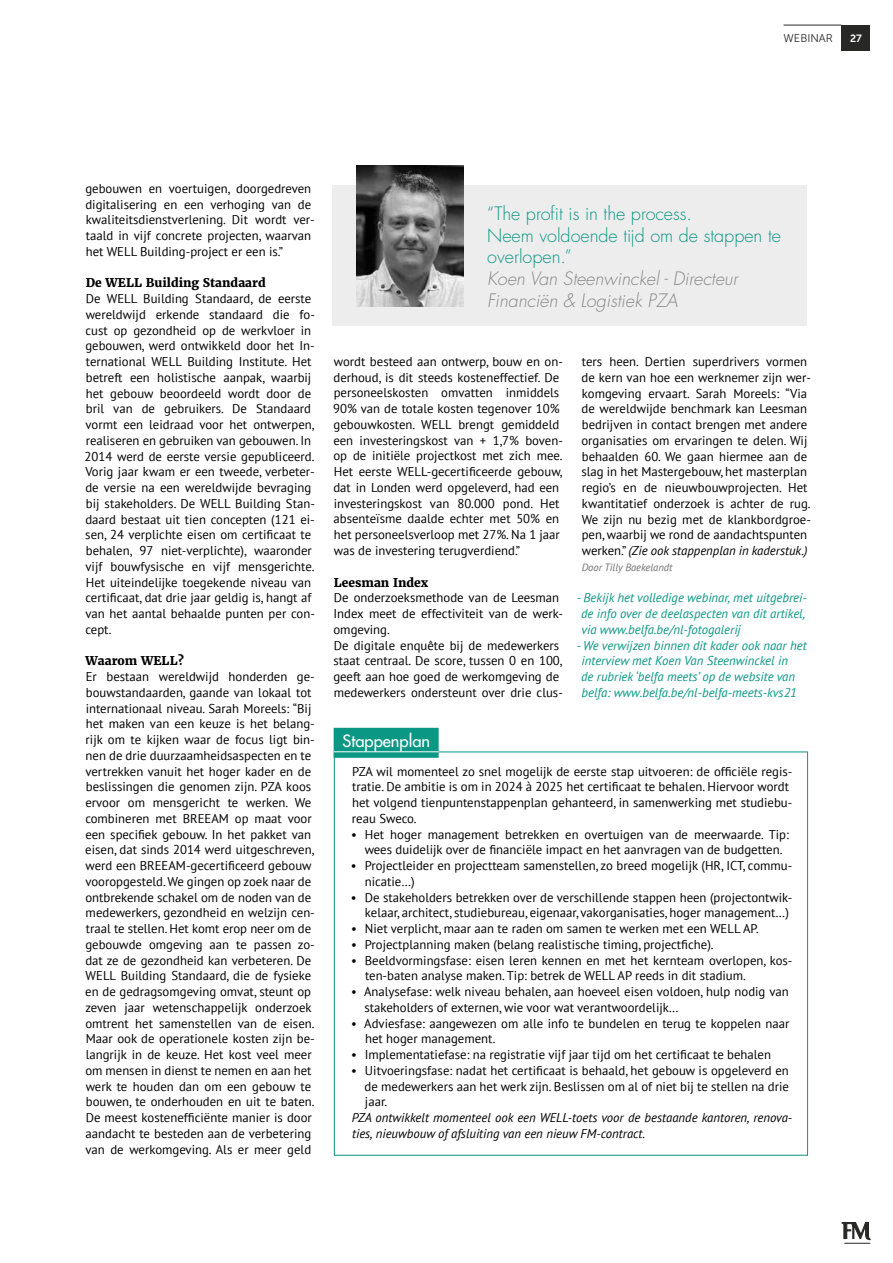
<style>
.page{position:relative;width:893px;height:1263px;background:#fff}
.page>*{position:absolute;margin:0;border:0;box-sizing:border-box;transform-origin:0 0}
.t1{font:300 18px/21.6px "Futura LT Pro";color:#0a9784}
.t2{font:italic 300 18px/21.6px "Futura LT Pro";color:#878787}
.t3{font:500 16.5px "Futura LT Pro";color:#fff}
.t4{font:12.75px/15.8px "PT Sans";color:#000}
.t5{font:italic 12.75px/15.8px "PT Sans";color:#0a9784}
.t6{font:italic 12.75px/15.8px "PT Sans";color:#000}
.t7{font:800 12px "Merriweather";color:#000}
.t8{font:11.25px "Museo Sans 300";color:#282827}
.t9{font:italic 10.5px "PT Sans";color:#706f6f}
.t10{font:10.5px "Museo Sans 700";color:#fff}
.s1{font-style:italic}
</style>
<div class="page">
<svg style="left:842px;top:1222px;width:28px;height:22px"></svg>
<div style="left:334px;top:728px;width:105px;height:30px;background:#0a9784"></div>
<hr style="left:334px;top:751px;width:105px;height:1px;background:#fff">
<div style="left:841px;top:25px;width:29px;height:25px;background:#282827"></div>
<hr style="left:783px;top:25px;width:58px;height:1px;background:#282827">
<div style="left:332px;top:186px;width:475px;height:140px;background:#ededed"></div>
<img style="left:357px;top:166px;width:107px;height:141px">
<p class="t8" style="left:783px;top:32px;width:51px">WEBINAR</p>
<p class="t10" style="left:850px;top:32px;width:13px">27</p>
<p class="t4" style="left:85px;top:180px;width:231px">gebouwen en voertuigen, doorgedreven digitalisering en een verhoging van de kwaliteitsdienstverlening. Dit wordt ver&shy;taald in vijf concrete projecten, waarvan het WELL Building-project er een is.”</p>
<p class="t7" style="left:86px;top:275px;width:181px">De WELL Building Standaard</p>
<p class="t4" style="left:85px;top:290px;width:232px">De WELL Building Standaard, de eerste wereldwijd erkende standaard die fo&shy;cust op gezondheid op de werkvloer in gebouwen, werd ontwikkeld door het In&shy;ternational WELL Building Institute. Het betreft een holistische aanpak, waarbij het gebouw beoordeeld wordt door de bril van de gebruikers. De Standaard vormt een leidraad voor het ontwerpen, realiseren en gebruiken van gebouwen. In 2014 werd de eerste versie gepubliceerd.<br>Vorig jaar kwam er een tweede, verbeter&shy;de versie na een wereldwijde bevraging bij stakeholders. De WELL Building Stan&shy;daard bestaat uit tien concepten (121 ei&shy;sen, 24 verplichte eisen om certificaat te behalen, 97 niet-verplichte), waaronder vijf bouwfysische en vijf mensgerichte.<br>Het uiteindelijke toegekende niveau van certificaat, dat drie jaar geldig is, hangt af van het aantal behaalde punten per con&shy;cept.</p>
<p class="t7" style="left:86px;top:653px;width:100px">Waarom WELL?</p>
<p class="t4" style="left:85px;top:668px;width:231px">Er bestaan wereldwijd honderden ge&shy;bouwstandaarden, gaande van lokaal tot internationaal niveau. Sarah Moreels: “Bij het maken van een keuze is het belang&shy;rijk om te kijken waar de focus ligt bin&shy;nen de drie duurzaamheidsaspecten en te vertrekken vanuit het hoger kader en de beslissingen die genomen zijn. PZA koos ervoor om mensgericht te werken. We combineren met BREEAM op maat voor een specifiek gebouw. In het pakket van eisen, dat sinds 2014 werd uitgeschreven, werd een BREEAM-gecertificeerd gebouw vooropgesteld.We gingen op zoek naar de ontbrekende schakel om de noden van de medewerkers, gezondheid en welzijn cen&shy;traal te stellen. Het komt erop neer om de gebouwde omgeving aan te passen zo&shy;dat ze de gezondheid kan verbeteren. De WELL Building Standaard, die de fysieke en de gedragsomgeving omvat, steunt op zeven jaar wetenschappelijk onderzoek omtrent het samenstellen van de eisen.<br>Maar ook de operationele kosten zijn be&shy;langrijk in de keuze. Het kost veel meer om mensen in dienst te nemen en aan het werk te houden dan om een gebouw te bouwen, te onderhouden en uit te baten.<br>De meest kostenefficiënte manier is door aandacht te besteden aan de verbetering van de werkomgeving. Als er meer geld</p>
<h1 class="t1" style="left:487px;top:203px;width:295px">“The profit is in the process.<br>Neem voldoende tijd om de stappen te overlopen.”</h1>
<h1 class="t2" style="left:487px;top:268px;width:252px">Koen Van Steenwinckel - Directeur<br>Financiën &amp; Logistiek PZA</h1>
<p class="t4" style="left:333px;top:353px;width:231px">wordt besteed aan ontwerp, bouw en on&shy;derhoud, is dit steeds kosteneffectief. De personeelskosten omvatten inmiddels 90% van de totale kosten tegenover 10% gebouwkosten. WELL brengt gemiddeld een investeringskost van + 1,7% boven&shy;op de initiële projectkost met zich mee.<br>Het eerste WELL-gecertificeerde gebouw, dat in Londen werd opgeleverd, had een investeringskost van 80.000 pond. Het absenteïsme daalde echter met 50% en het personeelsverloop met 27%. Na 1 jaar was de investering terugverdiend.”</p>
<p class="t7" style="left:334px;top:574px;width:96px">Leesman Index</p>
<p class="t4" style="left:333px;top:590px;width:231px">De onderzoeksmethode van de Leesman Index meet de effectiviteit van de werk&shy;omgeving.<br>De digitale enquête bij de medewerkers staat centraal. De score, tussen 0 en 100, geeft aan hoe goed de werkomgeving de medewerkers ondersteunt over drie clus-</p>
<p class="t3" style="left:343px;top:729px;width:89px">Stappenplan</p>
<p class="t4" style="left:581px;top:353px;width:231px">ters heen. Dertien superdrivers vormen de kern van hoe een werknemer zijn wer&shy;komgeving ervaart. Sarah Moreels: “Via de wereldwijde benchmark kan Leesman bedrijven in contact brengen met andere organisaties om ervaringen te delen. Wij behaalden 60. We gaan hiermee aan de slag in het Mastergebouw, het masterplan regio’s en de nieuwbouwprojecten. Het kwantitatief onderzoek is achter de rug.<br>We zijn nu bezig met de klankbordgroe&shy;pen, waarbij we rond de aandachtspunten werken.” <span class="s1">(Zie ook stappenplan in kaderstuk.)</span></p>
<p class="t9" style="left:582px;top:560px;width:92px">Door Tilly Baekelandt</p>
<p class="t5" style="left:581px;top:590px;width:227px;text-indent:-4px">- Bekijk het volledige webinar, met uitgebrei&shy;de info over de deelaspecten van dit artikel, via www.belfa.be/nl-fotogalerij</p>
<p class="t5" style="left:581px;top:637px;width:227px;text-indent:-4px">- We verwijzen binnen dit kader ook naar het interview met Koen Van Steenwinckel in<br>de rubriek ‘belfa meets’ op de website van belfa: www.belfa.be/nl-belfa-meets-kvs21</p>
<p class="t4" style="left:352px;top:763px;width:442px">PZA wil momenteel zo snel mogelijk de eerste stap uitvoeren: de officiële regis&shy;tratie. De ambitie is om in 2024 à 2025 het certificaat te behalen. Hiervoor wordt het volgend tienpuntenstappenplan gehanteerd, in samenwerking met studiebu&shy;reau Sweco.</p>
<p class="t4" style="left:351px;top:826px;width:439px;text-align:center">• Het hoger management betrekken en overtuigen van de meerwaarde. Tip: wees duidelijk over de financiële impact en het aanvragen van de budgetten.</p>
<p class="t4" style="left:365px;top:857px;width:429px;text-indent:-14px">• Projectleider en projectteam samenstellen, zo breed mogelijk (HR, ICT, commu&shy;nicatie…)</p>
<p class="t4" style="left:351px;top:889px;width:443px;text-align:right">• De stakeholders betrekken over de verschillende stappen heen (projectontwik&shy;kelaar, architect, studiebureau, eigenaar, vakorganisaties, hoger management…)</p>
<p class="t4" style="left:351px;top:920px;width:409px">• Niet verplicht, maar aan te raden om samen te werken met een WELL AP.</p>
<p class="t4" style="left:351px;top:936px;width:364px">• Projectplanning maken (belang realistische timing, projectfiche).</p>
<p class="t4" style="left:365px;top:952px;width:429px;text-indent:-14px">• Beeldvormingsfase: eisen leren kennen en met het kernteam overlopen, kos&shy;ten-baten analyse maken. Tip: betrek de WELL AP reeds in dit stadium.</p>
<p class="t4" style="left:364px;top:983px;width:426px;text-indent:-13px">• Analysefase: welk niveau behalen, aan hoeveel eisen voldoen, hulp nodig van stakeholders of externen, wie voor wat verantwoordelijk…</p>
<p class="t4" style="left:365px;top:1015px;width:426px;text-indent:-14px">• Adviesfase: aangewezen om alle info te bundelen en terug te koppelen naar het hoger management.</p>
<p class="t4" style="left:351px;top:1046px;width:421px">• Implementatiefase: na registratie vijf jaar tijd om het certificaat te behalen</p>
<p class="t4" style="left:365px;top:1062px;width:426px;text-align:justify;text-indent:-13px">• Uitvoeringsfase: nadat het certificaat is behaald, het gebouw is opgeleverd en de medewerkers aan het werk zijn. Beslissen om al of niet bij te stellen na drie jaar.</p>
<p class="t6" style="left:352px;top:1109px;width:442px">PZA ontwikkelt momenteel ook een WELL-toets voor de bestaande kantoren, renova&shy;ties, nieuwbouw of afsluiting van een nieuw FM-contract.</p>
</div>
